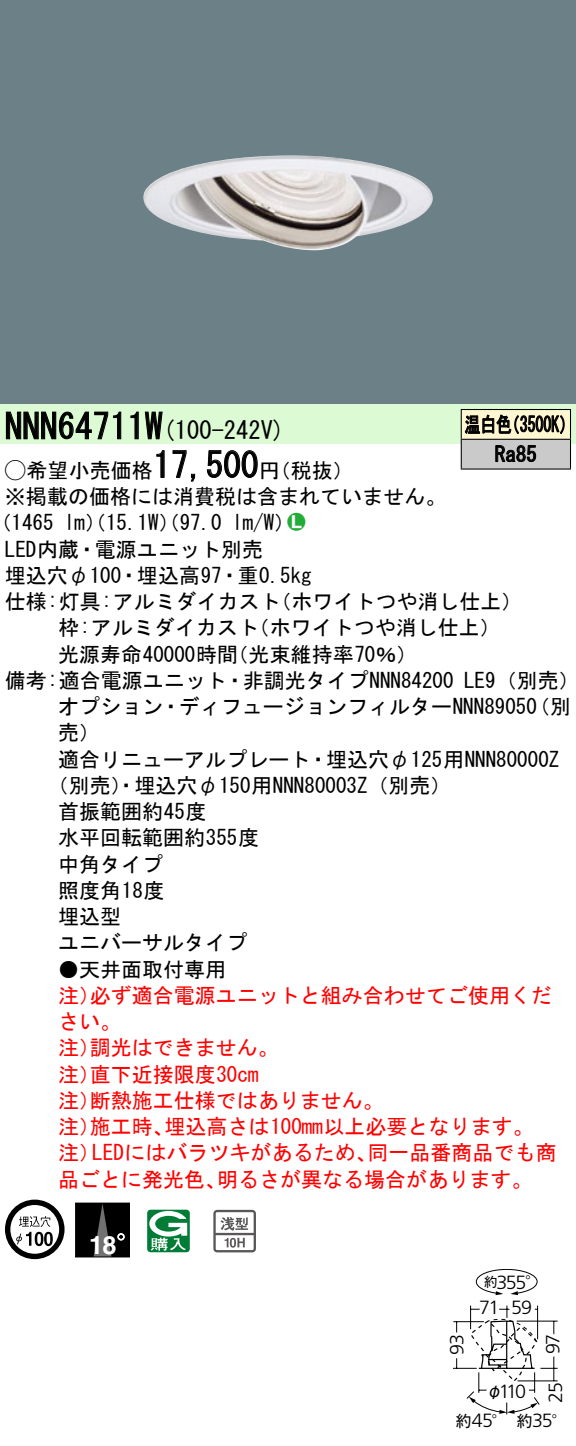
<style>
.page{position:relative;width:576px;height:1446px;background:#fff}
.page>*{position:absolute;margin:0;border:0;box-sizing:border-box;transform-origin:0 0}
.t1{font:35px "MS Gothic";color:#000}
.t2{font:700 25.2px "Helvetica LT Std";color:#fff}
.t3{font:24.5px "MS Gothic";color:#000}
.t4{font:21px/26.2px "MS Gothic";color:#000}
.t5{font:21px/26.2px "MS Gothic";color:#f00}
.t6{font:21px/29.8px "MS Gothic";color:#000;scale:.75 1}
.t7{font:21px "Ford Classification 1";color:#23ac38}
.t8{font:300 19.25px "Frutiger LT Std";letter-spacing:-.075em;color:#000}
.t9{font:15.75px "Gothic MB101 Pro Regular 90 pv RKSJ H";color:#000}
.t10{font:13.3px "Gothic MB101 Pro Regular 90 pv RKSJ H";color:#000}
.s1{font-size:35px}
.s2{font-family:"Ford Classification 1"}
.s3{color:#fff}
.s4{font-family:"Gothic MB101 Pro Regular 90 pv RKSJ H";font-weight:400;font-size:15.75px}
</style>
<div class="page">
<div style="left:0;top:0;width:575px;height:404px;background:#6c8087"></div>
<img style="left:143px;top:155px;width:290px;height:96px">
<div style="left:0;top:404px;width:575px;height:40px;background:#dcfad4"></div>
<svg style="left:6px;top:411px;width:116px;height:29px"></svg>
<svg style="left:130px;top:411px;width:33px;height:29px"></svg>
<svg style="left:156px;top:450px;width:9px;height:28px"></svg>
<svg style="left:172px;top:450px;width:24px;height:32px"></svg>
<svg style="left:207px;top:450px;width:51px;height:28px"></svg>
<svg style="left:5px;top:1199px;width:59px;height:60px"></svg>
<svg style="left:44px;top:1231px;width:9px;height:15px"></svg>
<div style="left:76px;top:1203px;width:53px;height:54px;background:#000"></div>
<svg style="left:94px;top:1204px;width:17px;height:51px"></svg>
<div style="left:75px;top:1202px;width:55px;height:55px;border:1px solid #000"></div>
<svg style="left:117px;top:1233px;width:8px;height:7px"></svg>
<svg style="left:147px;top:1209px;width:43px;height:43px"></svg>
<svg style="left:213px;top:1210px;width:43px;height:42px"></svg>
<div style="left:461px;top:409px;width:109px;height:30px;background:#fff6d2"></div>
<div style="left:461px;top:439px;width:109px;height:30px;background:#cacaca"></div>
<hr style="left:460px;top:409px;width:110px;height:1px;background:#000">
<hr style="left:569px;top:410px;width:2px;height:29px;background:#000">
<hr style="left:460px;top:439px;width:110px;height:1px;background:#000">
<hr style="left:569px;top:440px;width:2px;height:28px;background:#000">
<hr style="left:460px;top:468px;width:110px;height:2px;background:#000">
<svg style="left:460px;top:410px;width:104px;height:58px"></svg>
<svg style="left:453px;top:1269px;width:105px;height:146px"></svg>
<h1 class="t1" style="left:5px;top:409px;width:142px">NNN64711</h1>
<p class="t3" style="left:145px;top:418px;width:141px">(<span class="s1">W</span> 100-242 (V</p>
<p class="t6" style="left:494px;top:409px;width:57px;text-indent:-30px">温白色<br>Ra85</p>
<p class="t6" style="left:504px;top:409px;width:96px">（3500 (K</p>
<h1 class="t1" style="left:153px;top:447px;width:106px">17,500</h1>
<p class="t4" style="left:5px;top:457px;width:442px"><span class="s2">A</span>希望小売価格<br>※掲載の価格には消費税は含まれていません。</p>
<p class="t7" style="left:287px;top:511px;width:19px">2<span class="s3">7</span></p>
<p class="t4" style="left:259px;top:457px;width:96px">（円税抜(</p>
<p class="t4" style="left:232px;top:509px;width:64px">l m (W/</p>
<p class="t4" style="left:-9px;top:509px;width:65px">（1465</p>
<p class="t4" style="left:5px;top:536px;width:259px">LED内蔵・電源ユニット別売</p>
<p class="t4" style="left:5px;top:562px;width:308px">埋込穴φ100・埋込高97・重0.5kg</p>
<p class="t4" style="left:270px;top:588px;width:254px">（ホワイトつや消し仕上(</p>
<p class="t4" style="left:64px;top:509px;width:159px">lm）（15.1 ）（W 97.0</p>
<p class="t4" style="left:248px;top:588px;width:253px;text-indent:-243px">仕様:灯具:アルミダイカスト<br>（ホワイトつや消し仕上(</p>
<p class="t4" style="left:227px;top:614px;width:191px;text-indent:-169px">枠:アルミダイカスト<br>（光束維持率70％(</p>
<p class="t4" style="left:58px;top:641px;width:181px">光源寿命40000時間</p>
<p class="t4" style="left:5px;top:667px;width:450px">備考:適合電源ユニット・非調光タイプNNN84200</p>
<p class="t4" style="left:464px;top:667px;width:117px">LE （9 別売(</p>
<p class="t4" style="left:58px;top:693px;width:480px">オプション・ディフュージョンフィルターNNN89050</p>
<p class="t4" style="left:58px;top:719px;width:43px">売(</p>
<p class="t4" style="left:58px;top:746px;width:502px">適合リニューアルプレート・埋込穴φ125用NNN80000Z</p>
<p class="t4" style="left:48px;top:772px;width:405px">（別売）・埋込穴φ150用NNN80003 （Z 別売(</p>
<p class="t4" style="left:58px;top:798px;width:150px">首振範囲約45度</p>
<p class="t4" style="left:58px;top:824px;width:202px">水平回転範囲約355度</p>
<p class="t4" style="left:58px;top:851px;width:106px">中角タイプ</p>
<p class="t4" style="left:58px;top:877px;width:108px">照度角18度</p>
<p class="t4" style="left:58px;top:903px;width:64px">埋込型</p>
<p class="t4" style="left:58px;top:929px;width:190px">ユニバーサルタイプ</p>
<p class="t4" style="left:58px;top:956px;width:169px">●天井面取付専用</p>
<p class="t5" style="left:90px;top:982px;width:463px">必ず適合電源ユニットと組み合わせてご使用くだ</p>
<p class="t4" style="left:528px;top:693px;width:43px">（別</p>
<p class="t5" style="left:58px;top:982px;width:43px">注）</p>
<p class="t5" style="left:58px;top:1008px;width:64px">さい。</p>
<p class="t5" style="left:90px;top:1034px;width:190px">調光はできません。</p>
<p class="t5" style="left:90px;top:1034px;width:170px;text-indent:-32px">注）<br>直下近接限度30cm</p>
<p class="t5" style="left:90px;top:1061px;width:295px;text-indent:-32px">注）<br>断熱施工仕様ではありません。</p>
<p class="t5" style="left:58px;top:1087px;width:43px">注）</p>
<p class="t5" style="left:164px;top:1113px;width:370px">埋込高さは100mm以上必要となります。</p>
<p class="t5" style="left:90px;top:1113px;width:85px">施工時、</p>
<p class="t5" style="left:58px;top:1113px;width:43px">注）</p>
<p class="t5" style="left:92px;top:1139px;width:286px">LEDにはバラツキがあるため、</p>
<p class="t5" style="left:367px;top:1139px;width:190px">同一品番商品でも商</p>
<p class="t5" style="left:58px;top:1139px;width:43px">注）</p>
<p class="t5" style="left:58px;top:1166px;width:169px">品ごとに発光色、</p>
<p class="t5" style="left:217px;top:1166px;width:317px">明るさが異なる場合があります。</p>
<p class="t2" style="left:89px;top:1229px;width:29px">18</p>
<p class="t8" style="left:496px;top:1271px;width:46px">355<span class="s4">°</span></p>
<p class="t10" style="left:484px;top:1271px;width:15px">約</p>
<p class="t8" style="left:446px;top:1355px;width:23px;rotate:-90deg">93</p>
<p class="t8" style="left:479px;top:1296px;width:22px">71</p>
<p class="t8" style="left:511px;top:1296px;width:23px">59</p>
<p class="t8" style="left:498px;top:1380px;width:29px">110</p>
<p class="t9" style="left:486px;top:1377px;width:17px">φ</p>
<p class="t8" style="left:541px;top:1354px;width:22px;rotate:-90deg">97</p>
<p class="t8" style="left:544px;top:1402px;width:22px;rotate:-90deg">25</p>
<p class="t9" style="left:455px;top:1407px;width:17px">約</p>
<p class="t8" style="left:471px;top:1409px;width:37px">45<span class="s4">°</span></p>
<p class="t9" style="left:516px;top:1407px;width:17px">約</p>
<p class="t8" style="left:532px;top:1409px;width:36px">35<span class="s4">°</span></p>
</div>
